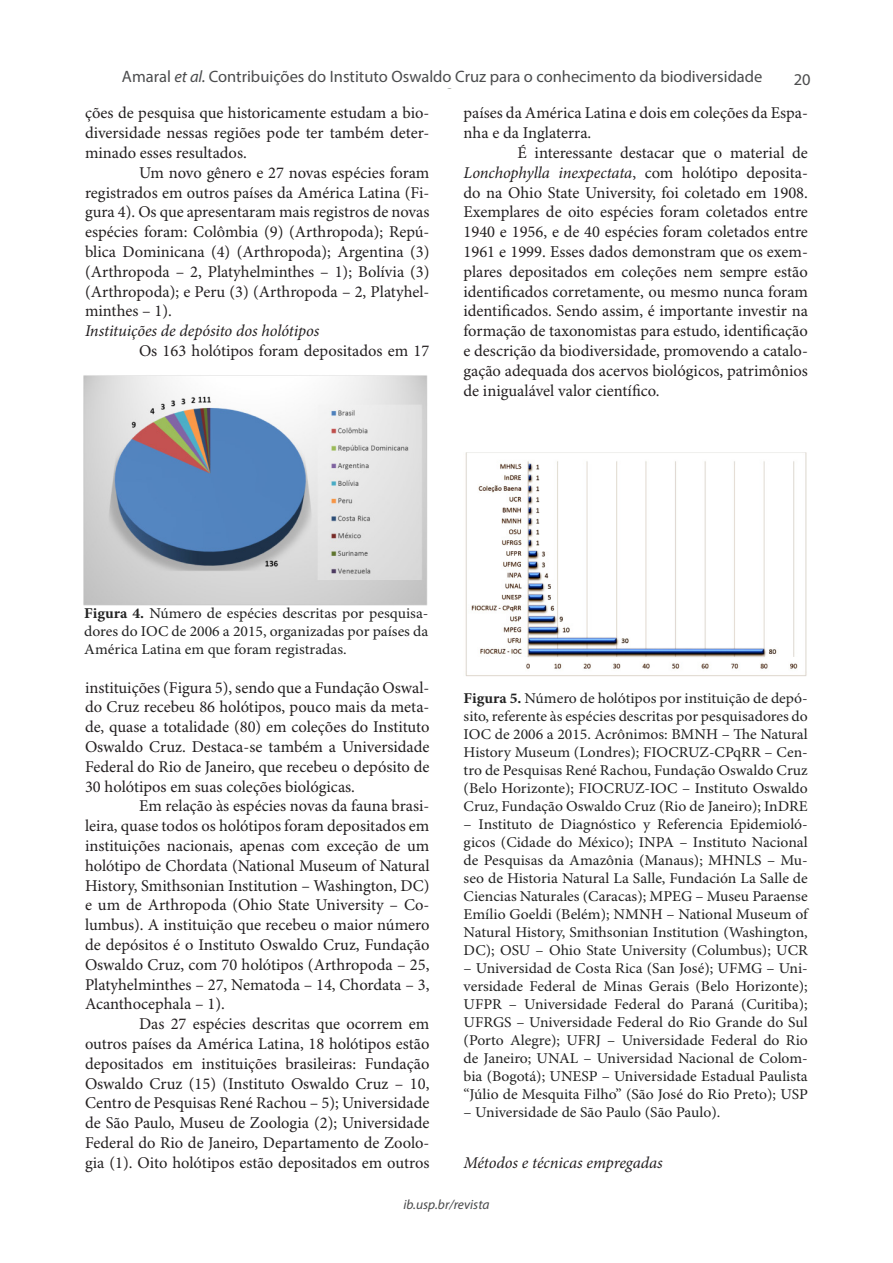
<style>
.page{position:relative;width:893px;height:1263px;background:#fff}
.page>*{position:absolute;margin:0;border:0;box-sizing:border-box;transform-origin:0 0}
.Subtítulo_1{font:16.5px/19.8px "Minion Pro";color:#231f20;text-align:justify}
.t1{font:16.5px "Myriad Pro";color:#4b4c4d}
.Subtítulo_1-2{font:italic 16.5px "Minion Pro";letter-spacing:-.005em;color:#231f20}
.t2{font:italic 16.5px "Myriad Pro";color:#4b4c4d}
.legenda{font:15px/18px "Minion Pro";color:#222;text-align:justify;scale:1.04 1}
.t3{font:italic 13.5px "Myriad Pro";color:#494a4b}
.s1{font-style:italic}
.s2{font-weight:700}
</style>
<div class="page">
<img style="left:84px;top:375px;width:343px;height:230px">
<img style="left:465px;top:453px;width:342px;height:223px">
<p class="t1" style="left:122px;top:66px;width:642px">Amaral <span class="s1">et al.</span> Contribuições do Instituto Oswaldo Cruz para o conhecimento da biodiversidade</p>
<p class="t2" style="left:343px;top:69px;width:208px">Revista da Biologia (2018) 18(1)</p>
<p class="t1" style="left:794px;top:69px;width:18px">20</p>
<p class="Subtítulo_1" style="left:85px;top:104px;width:346px">ções de pesquisa que historicamente estudam a bio&shy;diversidade nessas regiões pode ter também deter&shy;minado esses resultados.</p>
<p class="Subtítulo_1" style="left:85px;top:163px;width:346px;text-indent:54px">Um novo gênero e 27 novas espécies foram registrados em outros países da América Latina (Fi&shy;gura 4). Os que apresentaram mais registros de novas espécies foram: Colômbia (9) (Arthropoda); Repú&shy;blica Dominicana (4) (Arthropoda); Argentina (3) (Arthropoda – 2, Platyhelminthes – 1); Bolívia (3) (Arthropoda); e Peru (3) (Arthropoda – 2, Platyhel&shy;minthes – 1).</p>
<p class="Subtítulo_1-2" style="left:85px;top:320px;width:236px">Instituições de depósito dos holótipos</p>
<p class="Subtítulo_1" style="left:139px;top:341px;width:292px">Os 163 holótipos foram depositados em 17</p>
<p class="Subtítulo_1" style="left:463px;top:104px;width:346px">países da América Latina e dois em coleções da Espa&shy;nha e da Inglaterra.</p>
<p class="Subtítulo_1" style="left:463px;top:143px;width:346px;text-indent:54px">É interessante destacar que o material de <span class="s1">Lonchophylla inexpectata</span>, com holótipo deposita&shy;do na Ohio State University, foi coletado em 1908.<br>Exemplares de oito espécies foram coletados entre 1940 e 1956, e de 40 espécies foram coletados entre 1961 e 1999. Esses dados demonstram que os exem&shy;plares depositados em coleções nem sempre estão identificados corretamente, ou mesmo nunca foram identificados. Sendo assim, é importante investir na formação de taxonomistas para estudo, identificação e descrição da biodiversidade, promovendo a catalo&shy;gação adequada dos acervos biológicos, patrimônios de inigualável valor científico.</p>
<p class="legenda" style="left:84px;top:605px;width:332px"><span class="s2">Figura 4.</span> Número de espécies descritas por pesquisa&shy;dores do IOC de 2006 a 2015, organizadas por países da América Latina em que foram registradas.</p>
<p class="Subtítulo_1" style="left:85px;top:678px;width:346px">instituições (Figura 5), sendo que a Fundação Oswal&shy;do Cruz recebeu 86 holótipos, pouco mais da meta&shy;de, quase a totalidade (80) em coleções do Instituto Oswaldo Cruz. Destaca-se também a Universidade Federal do Rio de Janeiro, que recebeu o depósito de 30 holótipos em suas coleções biológicas.</p>
<p class="Subtítulo_1" style="left:85px;top:797px;width:346px;text-indent:54px">Em relação às espécies novas da fauna brasi&shy;leira, quase todos os holótipos foram depositados em instituições nacionais, apenas com exceção de um holótipo de Chordata (National Museum of Natural History, Smithsonian Institution – Washington, DC) e um de Arthropoda (Ohio State University – Co&shy;lumbus). A instituição que recebeu o maior número de depósitos é o Instituto Oswaldo Cruz, Fundação Oswaldo Cruz, com 70 holótipos (Arthropoda – 25, Platyhelminthes – 27, Nematoda – 14, Chordata – 3, Acanthocephala – 1).</p>
<p class="Subtítulo_1" style="left:85px;top:1015px;width:346px;text-indent:54px">Das 27 espécies descritas que ocorrem em outros países da América Latina, 18 holótipos estão depositados em instituições brasileiras: Fundação Oswaldo Cruz (15) (Instituto Oswaldo Cruz – 10, Centro de Pesquisas René Rachou – 5); Universidade de São Paulo, Museu de Zoologia (2); Universidade Federal do Rio de Janeiro, Departamento de Zoolo&shy;gia (1). Oito holótipos estão depositados em outros</p>
<p class="legenda" style="left:464px;top:690px;width:332px"><span class="s2">Figura 5.</span> Número de holótipos por instituição de depó&shy;sito, referente às espécies descritas por pesquisadores do IOC de 2006 a 2015. Acrônimos: BMNH – The Natural History Museum (Londres); FIOCRUZ-CPqRR – Cen&shy;tro de Pesquisas René Rachou, Fundação Oswaldo Cruz (Belo Horizonte); FIOCRUZ-IOC – Instituto Oswaldo Cruz, Fundação Oswaldo Cruz (Rio de Janeiro); InDRE</p>
<p class="legenda" style="left:464px;top:816px;width:332px">– Instituto de Diagnóstico y Referencia Epidemioló&shy;gicos (Cidade do México); INPA – Instituto Nacional de Pesquisas da Amazônia (Manaus); MHNLS – Mu&shy;seo de Historia Natural La Salle, Fundación La Salle de Ciencias Naturales (Caracas); MPEG – Museu Paraense Emílio Goeldi (Belém); NMNH – National Museum of Natural History, Smithsonian Institution (Washington, DC); OSU – Ohio State University (Columbus); UCR</p>
<p class="legenda" style="left:464px;top:960px;width:332px">– Universidad de Costa Rica (San José); UFMG – Uni&shy;versidade Federal de Minas Gerais (Belo Horizonte); UFPR – Universidade Federal do Paraná (Curitiba); UFRGS – Universidade Federal do Rio Grande do Sul (Porto Alegre); UFRJ – Universidade Federal do Rio de Janeiro; UNAL – Universidad Nacional de Colom&shy;bia (Bogotá); UNESP – Universidade Estadual Paulista “Júlio de Mesquita Filho” (São José do Rio Preto); USP</p>
<p class="legenda" style="left:464px;top:1104px;width:248px">– Universidade de São Paulo (São Paulo).</p>
<p class="Subtítulo_1-2" style="left:463px;top:1151px;width:201px">Métodos e técnicas empregadas</p>
<p class="t3" style="left:403px;top:1196px;width:88px">ib.usp.br/revista</p>
</div>
